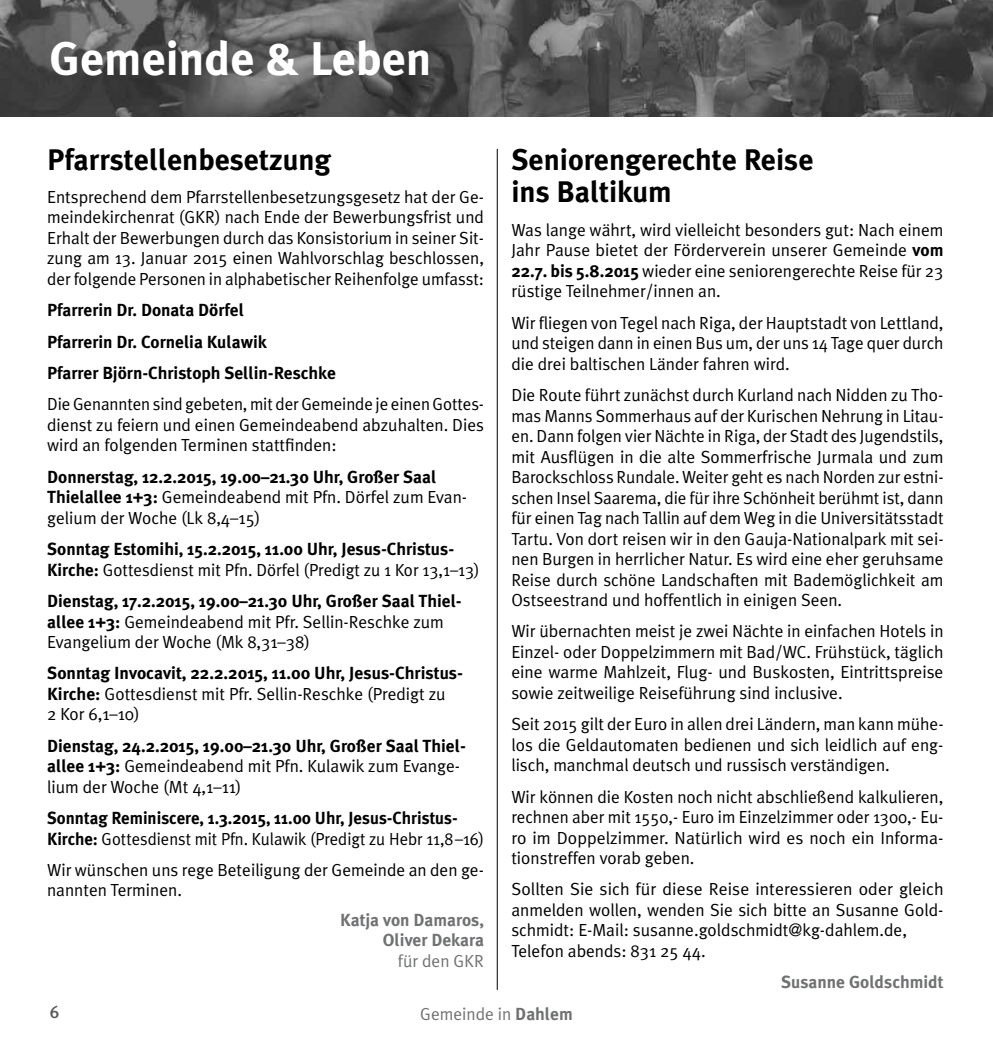
<style>
.page{position:relative;width:993px;height:1042px;background:#fff}
.page>*{position:absolute;margin:0;border:0;box-sizing:border-box;transform-origin:0 0}
.t1{font:700 47.25px "Meta Plus";color:#fff}
.t2{font:700 29.75px/31.5px "Meta Plus";color:#000}
.t3{font:17.5px/20.5px "Meta Plus Normal";color:#000;text-align:justify}
.t4{font:700 17.5px/31.3px "Meta Plus";color:#000}
.t5{font:17.5px/31.3px "Meta Plus Normal";color:#000;scale:.95 1}
.t6{font:700 17.5px "Meta Plus";color:#000;scale:.96 1}
.t7{font:700 17.5px/20.5px "Meta Plus";color:#707172;text-align:right}
.t8{font:17.5px "Meta Plus Normal";color:#707172}
.t9{font:500 17.5px "Meta Plus";color:#58585a}
.s1{font-family:"Meta Plus";font-weight:700}
</style>
<div class="page">
<img style="left:0;top:0;width:992px;height:116px">
<hr style="left:497px;top:149px;width:1px;height:841px;background:#000">
<h1 class="t1" style="left:50px;top:31px;width:383px">Gemeinde &amp; Leben</h1>
<h2 class="t2" style="left:47px;top:144px;width:285px">Pfarrstellenbesetzung</h2>
<p class="t3" style="left:47px;top:186px;width:438px">Entsprechend dem Pfarrstellenbesetzungsgesetz hat der Ge&shy;meindekirchenrat (GKR) nach Ende der Bewerbungsfrist und Erhalt der Bewerbungen durch das Konsistorium in seiner Sit&shy;zung am 13. Januar 2015 einen Wahlvorschlag beschlossen, der folgende Personen in alphabetischer Reihenfolge umfasst:</p>
<p class="t4" style="left:47px;top:294px;width:290px">Pfarrerin Dr. Donata Dörfel<br>Pfarrerin Dr. Cornelia Kulawik<br>Pfarrer Björn-Christoph Sellin-Reschke</p>
<p class="t3" style="left:47px;top:394px;width:438px">Die Genannten sind gebeten, mit der Gemeinde je einen Gottes&shy;dienst zu feiern und einen Gemeindeabend abzuhalten. Dies wird an folgenden Terminen stattfinden:</p>
<p class="t4" style="left:47px;top:461px;width:390px">Donnerstag, 12.2.2015, 19.00–21.30 Uhr, Großer Saal</p>
<p class="t3" style="left:47px;top:487px;width:421px"><span class="s1">Thielallee 1+3:</span> Gemeindeabend mit Pfn. Dörfel zum Evan&shy;gelium der Woche (Lk 8,4–15)</p>
<p class="t4" style="left:47px;top:533px;width:408px">Sonntag Estomihi, 15.2.2015, 11.00 Uhr, Jesus-Christus-</p>
<p class="t3" style="left:47px;top:559px;width:434px"><span class="s1">Kirche:</span> Gottesdienst mit Pfn. Dörfel (Predigt zu 1 Kor 13,1–13)</p>
<p class="t4" style="left:47px;top:585px;width:416px">Dienstag, 17.2.2015, 19.00–21.30 Uhr, Großer Saal Thiel-</p>
<p class="t3" style="left:47px;top:611px;width:398px"><span class="s1">allee 1+3:</span> Gemeindeabend mit Pfr. Sellin-Reschke zum<br>Evangelium der Woche (Mk 8,31–38)</p>
<p class="t4" style="left:47px;top:657px;width:417px">Sonntag Invocavit, 22.2.2015, 11.00 Uhr, Jesus-Christus-</p>
<p class="t3" style="left:47px;top:683px;width:400px"><span class="s1">Kirche:</span> Gottesdienst mit Pfr. Sellin-Reschke (Predigt zu<br>2 Kor 6,1–10)</p>
<p class="t4" style="left:47px;top:730px;width:420px">Dienstag, 24.2.2015, 19.00–21.30 Uhr, Großer Saal Thiel-</p>
<p class="t3" style="left:47px;top:756px;width:414px"><span class="s1">allee 1+3:</span> Gemeindeabend mit Pfn. Kulawik zum Evange&shy;lium der Woche (Mt 4,1–11)</p>
<p class="t6" style="left:47px;top:808px;width:429px">Sonntag Reminiscere, 1.3.2015, 11.00 Uhr, Jesus-Christus-</p>
<p class="t5" style="left:47px;top:822px;width:461px"><span class="s1">Kirche:</span> Gottesdienst mit Pfn. Kulawik (Predigt zu Hebr 11,8–16)<br>Wir wünschen uns rege Beteiligung der Gemeinde an den ge-</p>
<p class="t3" style="left:47px;top:880px;width:136px">nannten Terminen.</p>
<p class="t7" style="left:340px;top:909px;width:145px">Katja von Damaros,<br>Oliver Dekara</p>
<p class="t8" style="left:398px;top:950px;width:88px">für den GKR</p>
<h2 class="t2" style="left:511px;top:144px;width:303px">Seniorengerechte Reise ins Baltikum</h2>
<p class="t3" style="left:511px;top:219px;width:433px">Was lange währt, wird vielleicht besonders gut: Nach einem Jahr Pause bietet der Förderverein unserer Gemeinde <span class="s1">vom 22.7. bis 5.8.2015</span> wieder eine seniorengerechte Reise für 23 rüstige Teilnehmer/innen an.</p>
<p class="t3" style="left:511px;top:312px;width:433px">Wir fliegen von Tegel nach Riga, der Hauptstadt von Lettland, und steigen dann in einen Bus um, der uns 14 Tage quer durch die drei baltischen Länder fahren wird.</p>
<p class="t3" style="left:511px;top:385px;width:433px">Die Route führt zunächst durch Kurland nach Nidden zu Tho&shy;mas Manns Sommerhaus auf der Kurischen Nehrung in Litau&shy;en. Dann folgen vier Nächte in Riga, der Stadt des Jugendstils, mit Ausflügen in die alte Sommerfrische Jurmala und zum Barockschloss Rundale. Weiter geht es nach Norden zur estni&shy;schen Insel Saarema, die für ihre Schönheit berühmt ist, dann für einen Tag nach Tallin auf dem Weg in die Universitätsstadt Tartu. Von dort reisen wir in den Gauja-Nationalpark mit sei&shy;nen Burgen in herrlicher Natur. Es wird eine eher geruhsame Reise durch schöne Landschaften mit Bademöglichkeit am Ostseestrand und hoffentlich in einigen Seen.</p>
<p class="t3" style="left:511px;top:621px;width:433px">Wir übernachten meist je zwei Nächte in einfachen Hotels in Einzel- oder Doppelzimmern mit Bad/WC. Frühstück, täglich eine warme Mahlzeit, Flug- und Buskosten, Eintrittspreise sowie zeitweilige Reiseführung sind inclusive.</p>
<p class="t3" style="left:511px;top:714px;width:433px">Seit 2015 gilt der Euro in allen drei Ländern, man kann mühe&shy;los die Geldautomaten bedienen und sich leidlich auf eng&shy;lisch, manchmal deutsch und russisch verständigen.</p>
<p class="t3" style="left:511px;top:786px;width:433px">Wir können die Kosten noch nicht abschließend kalkulieren, rechnen aber mit 1550,- Euro im Einzelzimmer oder 1300,- Eu&shy;ro im Doppelzimmer. Natürlich wird es noch ein Informa&shy;tionstreffen vorab geben.</p>
<p class="t3" style="left:511px;top:879px;width:433px;text-align:left">Sollten Sie sich für diese Reise interessieren oder gleich anmelden wollen, wenden Sie sich bitte an Susanne Gold&shy;schmidt: E-Mail: susanne.goldschmidt@kg-dahlem.de, Telefon abends: 831 25 44.</p>
<p class="t7" style="left:780px;top:972px;width:164px">Susanne Goldschmidt</p>
<p class="t9" style="left:50px;top:1002px;width:11px">6</p>
<p class="t8" style="left:420px;top:1004px;width:154px">Gemeinde in <span class="s1">Dahlem</span></p>
</div>
